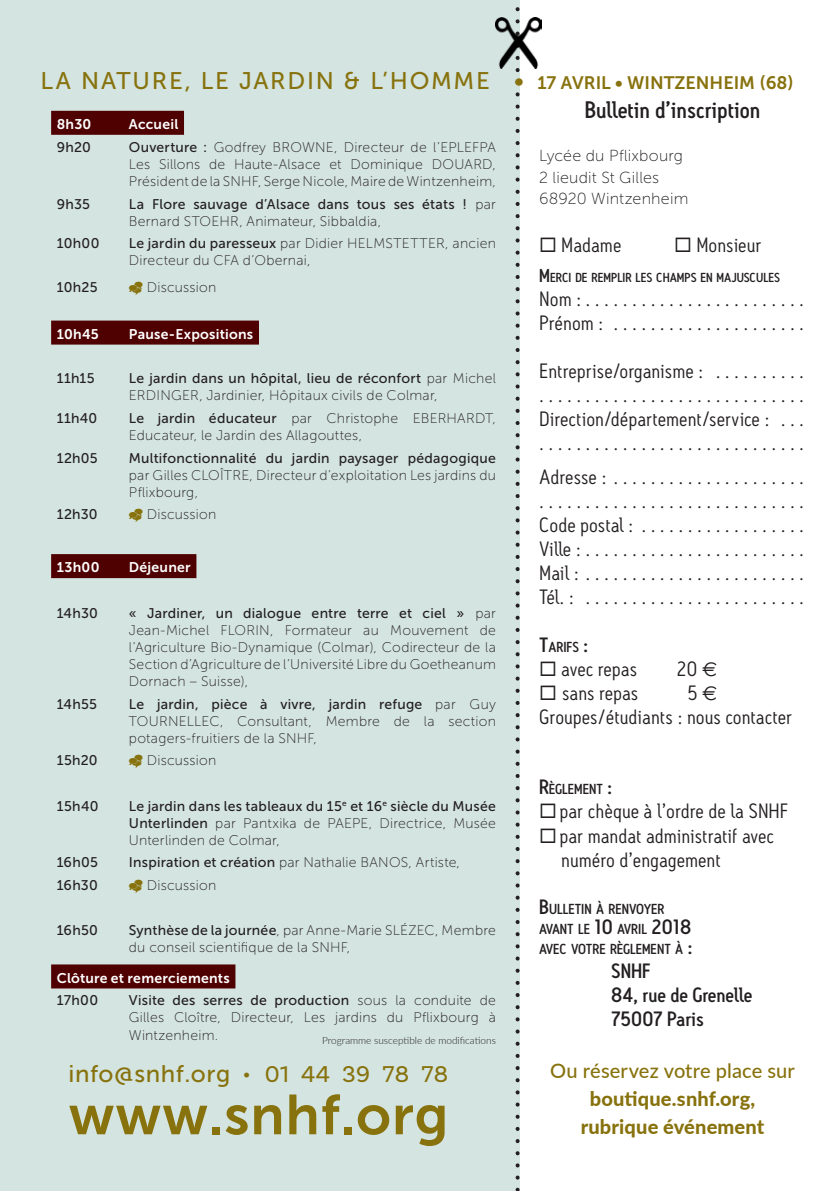
<style>
.page{position:relative;width:840px;height:1191px;background:#fff}
.page>*{position:absolute;margin:0;border:0;box-sizing:border-box;transform-origin:0 0}
.t1{font:56px "Museo Sans 700";letter-spacing:.015em;color:#87720d}
.t2{font:24px "Museo Sans 500";letter-spacing:.07em;color:#87720d}
.t3{font:24px "Museo Sans 500";letter-spacing:.02em;color:#87720d}
.t4{font:500 23px "Antitled";color:#231f20}
.texte{font:20px/24px "Antitled";color:#231f20}
._2017-TXT_PROGRAMME{font:800 20px/28px "Lato";letter-spacing:.01em;color:#87720d;text-align:center}
.t5{font:500 20px "Antitled";color:#231f20}
._2017-TXT_PROGRAMME-2{font:16px "Museo Sans 100";letter-spacing:.01em;color:#231f20}
._2017-TXT_PROGRAMME-3{font:14px/17px "Museo Sans 100";letter-spacing:.02em;color:#231f20;text-align:justify}
._2017-TXT_PROGRAMME-4{font:14px/17px "Museo Sans 500";letter-spacing:.02em;color:#231f20}
.texte-2{font:500 14px/20px "Antitled";color:#231f20}
.TXT_pause{font:14px "Museo Sans 700";letter-spacing:.015em;color:#fff}
.t6{font:500 12.6px "Antitled";color:#231f20}
.t7{font:300 10px "Lato";color:#231f20}
.s1{font-family:"Museo Sans 700";font-size:18px}
.s2{font-family:"Museo Sans 500"}
.s3{font-family:"Museo Sans 100"}
.s4{font-family:"Basic Sans"}
.s5{font-size:18px}
.s6{font-size:20px}
.s7{font-family:"Euro Sig"}
.s8{color:#fff}
.s9{font-weight:500}
</style>
<div class="page">
<div style="left:0;top:0;width:519px;height:1191px;background:#d4e4e0"></div>
<svg style="left:515px;top:7px;width:4px;height:1184px"></svg>
<img style="left:495px;top:17px;width:46px;height:51px">
<div style="left:51px;top:111px;width:133px;height:24px;background:#4f0000"></div>
<div style="left:51px;top:320px;width:208px;height:24px;background:#4f0000"></div>
<div style="left:51px;top:554px;width:145px;height:24px;background:#4f0000"></div>
<div style="left:51px;top:964px;width:184px;height:24px;background:#4f0000"></div>
<p class="t2" style="left:40px;top:67px;width:754px">LA NATURE, LE JARDIN &amp; L’HOMME • <span class="s1">17 AVRIL • WINTZENHEIM (68)</span></p>
<p class="TXT_pause" style="left:57px;top:116px;width:36px">8h30</p>
<p class="TXT_pause" style="left:129px;top:116px;width:51px">Accueil</p>
<p class="_2017-TXT_PROGRAMME-4" style="left:57px;top:138px;width:36px">9h20</p>
<p class="_2017-TXT_PROGRAMME-3" style="left:129px;top:139px;width:368px"><span class="s2">Ouverture :</span> Godfrey BROWNE, Directeur de l’EPLEFPA Les Sillons de Haute-Alsace et Dominique DOUARD, Président de la SNHF, Serge Nicole, Maire de Wintzenheim,</p>
<p class="_2017-TXT_PROGRAMME-4" style="left:57px;top:195px;width:35px">9h35</p>
<p class="_2017-TXT_PROGRAMME-4" style="left:129px;top:195px;width:368px">La Flore sauvage d’Alsace dans tous ses états ! <span class="s3">par<br>Bernard STOEHR, Animateur, Sibbaldia,</span></p>
<p class="_2017-TXT_PROGRAMME-4" style="left:57px;top:235px;width:44px">10h00</p>
<p class="_2017-TXT_PROGRAMME-3" style="left:129px;top:235px;width:368px"><span class="s2">Le jardin du paresseux</span> par Didier HELMSTETTER, ancien<br>Directeur du CFA d’Obernai,</p>
<p class="_2017-TXT_PROGRAMME-4" style="left:57px;top:279px;width:42px">10h25</p>
<p class="_2017-TXT_PROGRAMME-3" style="left:147px;top:279px;width:71px">Discussion</p>
<p class="TXT_pause" style="left:57px;top:326px;width:43px">10h45</p>
<p class="TXT_pause" style="left:129px;top:326px;width:126px">Pause-Expositions</p>
<p class="_2017-TXT_PROGRAMME-4" style="left:57px;top:370px;width:39px">11h15</p>
<p class="_2017-TXT_PROGRAMME-3" style="left:129px;top:370px;width:368px"><span class="s2">Le jardin dans un hôpital, lieu de réconfort</span> par Michel<br>ERDINGER, Jardinier, Hôpitaux civils de Colmar,</p>
<p class="_2017-TXT_PROGRAMME-4" style="left:57px;top:409px;width:42px">11h40</p>
<p class="_2017-TXT_PROGRAMME-3" style="left:129px;top:410px;width:368px"><span class="s2">Le jardin éducateur</span> par Christophe EBERHARDT,<br>Educateur, le Jardin des Allagouttes,</p>
<p class="_2017-TXT_PROGRAMME-4" style="left:57px;top:449px;width:43px">12h05</p>
<p class="_2017-TXT_PROGRAMME-3" style="left:129px;top:449px;width:368px"><span class="s2">Multifonctionnalité du jardin paysager pédagogique </span>par Gilles CLOÎTRE, Directeur d’exploitation Les jardins du Pflixbourg,</p>
<p class="_2017-TXT_PROGRAMME-4" style="left:57px;top:506px;width:42px">12h30</p>
<p class="_2017-TXT_PROGRAMME-3" style="left:147px;top:506px;width:71px">Discussion</p>
<p class="TXT_pause" style="left:57px;top:560px;width:44px">13h00</p>
<p class="TXT_pause" style="left:129px;top:560px;width:63px">Déjeuner</p>
<p class="_2017-TXT_PROGRAMME-4" style="left:57px;top:604px;width:43px">14h30</p>
<p class="_2017-TXT_PROGRAMME-3" style="left:129px;top:604px;width:368px"><span class="s2">« Jardiner, un dialogue entre terre et ciel »</span> par Jean-Michel FLORIN, Formateur au Mouvement de l’Agriculture Bio-Dynamique (Colmar), Codirecteur de la Section d’Agriculture de l’Université Libre du Goetheanum Dornach – Suisse),</p>
<p class="_2017-TXT_PROGRAMME-4" style="left:57px;top:695px;width:42px">14h55</p>
<p class="_2017-TXT_PROGRAMME-3" style="left:129px;top:695px;width:368px"><span class="s2">Le jardin, pièce à vivre, jardin refuge</span> par Guy TOURNELLEC, Consultant, Membre de la section potagers-fruitiers de la SNHF,</p>
<p class="_2017-TXT_PROGRAMME-4" style="left:57px;top:752px;width:42px">15h20</p>
<p class="_2017-TXT_PROGRAMME-3" style="left:147px;top:752px;width:71px">Discussion</p>
<p class="_2017-TXT_PROGRAMME-4" style="left:57px;top:797px;width:43px">15h40</p>
<p class="_2017-TXT_PROGRAMME-4" style="left:129px;top:797px;width:368px;text-align:justify">Le jardin dans les tableaux du 15<sup>e</sup> et 16<sup>e</sup> siècle du Musée Unterlinden <span class="s3">par Pantxika de PAEPE, Directrice, Musée Unterlinden de Colmar,</span></p>
<p class="_2017-TXT_PROGRAMME-4" style="left:57px;top:854px;width:43px">16h05</p>
<p class="_2017-TXT_PROGRAMME-3" style="left:129px;top:854px;width:332px"><span class="s2">Inspiration et création</span> par Nathalie BANOS, Artiste,</p>
<p class="_2017-TXT_PROGRAMME-4" style="left:57px;top:876px;width:43px">16h30</p>
<p class="_2017-TXT_PROGRAMME-3" style="left:147px;top:876px;width:71px">Discussion</p>
<p class="_2017-TXT_PROGRAMME-4" style="left:57px;top:922px;width:43px">16h50</p>
<p class="_2017-TXT_PROGRAMME-3" style="left:129px;top:922px;width:368px"><span class="s2">Synthèse de la journée</span>, par Anne-Marie SLÉZEC, Membre du conseil scientifique de la SNHF,</p>
<p class="TXT_pause" style="left:57px;top:970px;width:174px">Clôture et remerciements</p>
<p class="_2017-TXT_PROGRAMME-4" style="left:57px;top:992px;width:43px">17h00</p>
<p class="_2017-TXT_PROGRAMME-3" style="left:129px;top:992px;width:368px"><span class="s2">Visite des serres de production</span> sous la conduite de Gilles Cloître, Directeur, Les jardins du Pflixbourg à Wintzenheim.</p>
<p class="t7" style="left:322px;top:1033px;width:175px">Programme susceptible de modifications</p>
<p class="t3" style="left:68px;top:1060px;width:381px">info@snhf.org <span class="s4">• 01 44 39 78 78</span></p>
<p class="t1" style="left:68px;top:1083px;width:381px">www.snhf.org</p>
<p class="t4" style="left:584px;top:95px;width:177px">Bulletin d’inscription</p>
<p class="_2017-TXT_PROGRAMME-2" style="left:539px;top:147px;width:145px">Lycée du Pflixbourg</p>
<p class="_2017-TXT_PROGRAMME-2" style="left:539px;top:169px;width:121px">2 lieudit St Gilles</p>
<p class="_2017-TXT_PROGRAMME-2" style="left:539px;top:190px;width:151px">68920 Wintzenheim</p>
<p class="texte" style="left:539px;top:233px;width:84px">◻ Madame</p>
<p class="texte" style="left:674px;top:233px;width:89px">◻ Monsieur</p>
<p class="t6" style="left:539px;top:269px;width:242px"><span class="s5">M</span>ERCI DE REMPLIR LES CHAMPS EN MAJUSCULES</p>
<p class="texte" style="left:539px;top:286px;width:257px">Nom : . . . . . . . . . . . . . . . . . . . . . . .<br>Prénom : . . . . . . . . . . . . . . . . . . . .</p>
<p class="texte" style="left:539px;top:358px;width:263px">Entreprise/organisme : . . . . . . . . . .............................<br>Direction/département/service : . . .............................</p>
<p class="texte" style="left:539px;top:464px;width:263px">Adresse : . . . . . . . . . . . . . . . . . . . . .............................<br>Code postal : . . . . . . . . . . . . . . . . .<br>Ville : . . . . . . . . . . . . . . . . . . . . . . .<br>Mail : . . . . . . . . . . . . . . . . . . . . . . .<br>Tél. : . . . . . . . . . . . . . . . . . . . . . . .</p>
<p class="texte-2" style="left:539px;top:636px;width:51px"><span class="s6">T</span>ARIFS <span class="s6">:</span></p>
<p class="texte" style="left:539px;top:656px;width:99px">◻ avec repas</p>
<p class="texte" style="left:676px;top:656px;width:42px">20 <span class="s7">€</span></p>
<p class="texte" style="left:539px;top:680px;width:101px">◻ sans repas</p>
<p class="texte" style="left:539px;top:680px;width:254px;text-indent:137px"><span class="s8">0</span>5<span class="s7">€<br></span>Groupes/étudiants : nous contacter</p>
<p class="texte-2" style="left:539px;top:779px;width:75px"><span class="s6">R</span>ÈGLEMENT <span class="s6">:</span></p>
<p class="texte" style="left:539px;top:799px;width:250px">◻par chèque à l’ordre de la SNHF</p>
<p class="texte" style="left:561px;top:823px;width:214px;text-indent:-22px">◻par mandat administratif avec numéro d’engagement</p>
<p class="texte-2" style="left:539px;top:899px;width:155px"><span class="s6">B</span>ULLETIN À RENVOYER<br>AVANT LE <span class="s6">10</span> AVRIL <span class="s6">2018<br></span>AVEC VOTRE RÈGLEMENT À <span class="s6">:</span></p>
<p class="t5" style="left:611px;top:958px;width:41px">SNHF</p>
<p class="t5" style="left:611px;top:982px;width:142px">84, rue de Grenelle</p>
<p class="t5" style="left:611px;top:1006px;width:94px">75007 Paris</p>
<p class="_2017-TXT_PROGRAMME" style="left:550px;top:1056px;width:246px"><span class="s9">Ou réservez votre place sur </span>boutique.snhf.org, rubrique événement</p>
</div>
